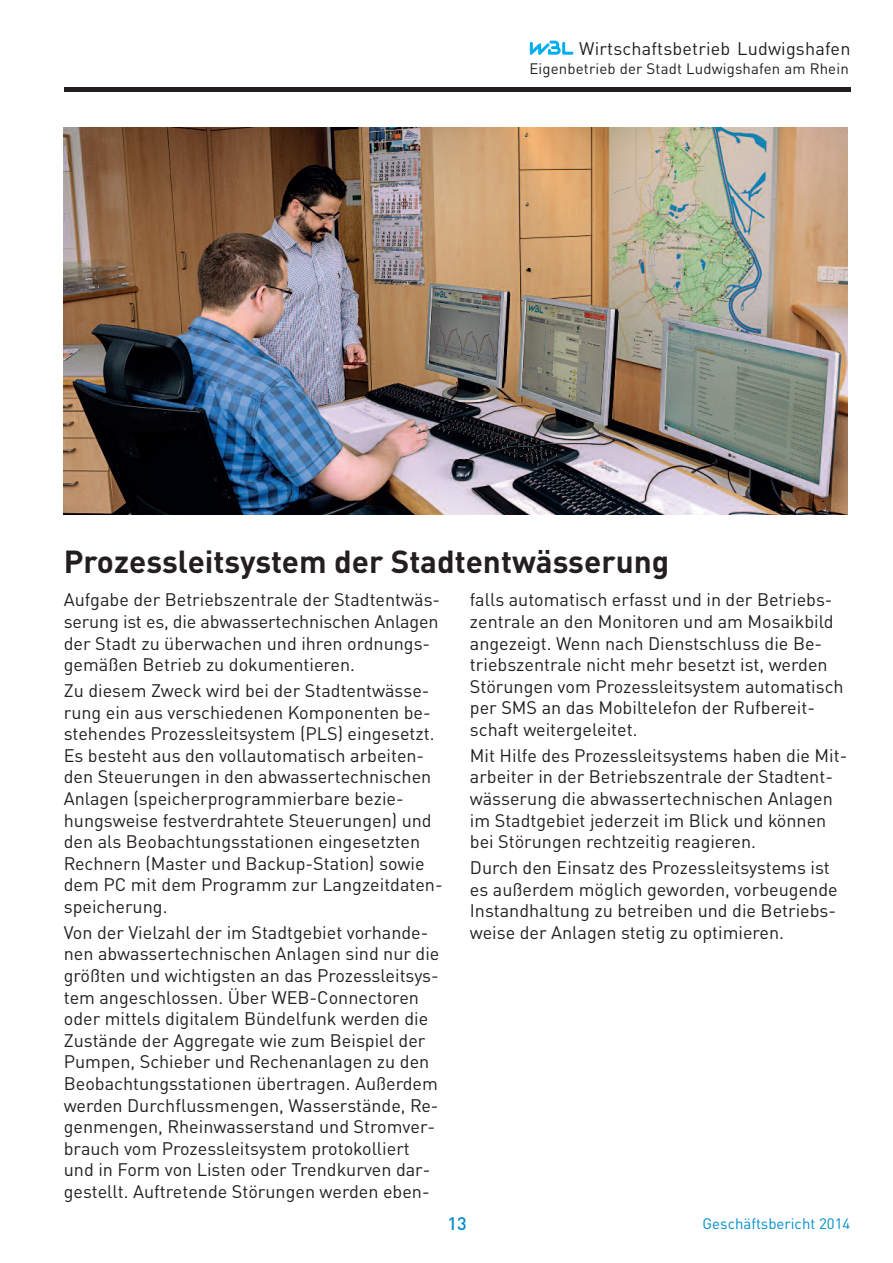
<style>
.page{position:relative;width:893px;height:1263px;background:#fff}
.page>*{position:absolute;margin:0;border:0;box-sizing:border-box;transform-origin:0 0}
.t1{font:700 31.5px "DIN Offc";color:#231f20}
.t2{font:18px/21.6px "DIN Offc";color:#231f20}
.t3{font:500 18px "DIN Offc";color:#008ecc}
.t4{font:15px "DIN Offc";letter-spacing:.01em;color:#231f20}
.t5{font:15px "DIN Offc";color:#008ecc}
.s1{color:#fff}
</style>
<div class="page">
<hr style="left:64px;top:87px;width:786px;height:4px;background:#231f20">
<svg style="left:530px;top:41px;width:43px;height:14px"></svg>
<img style="left:64px;top:128px;width:784px;height:386px">
<p class="t2" style="left:529px;top:37px;width:323px"><span class="s1">WBL</span> Wirtschaftsbetrieb Ludwigshafen</p>
<p class="t4" style="left:529px;top:59px;width:321px">Eigenbetrieb der Stadt Ludwigshafen am Rhein</p>
<h1 class="t1" style="left:64px;top:541px;width:607px">Prozessleitsystem der Stadtentwässerung</h1>
<p class="t2" style="left:64px;top:589px;width:378px">Aufgabe der Betriebszentrale der Stadtentwäs&shy;serung ist es, die abwassertechnischen Anlagen der Stadt zu überwachen und ihren ordnungs&shy;gemäßen Betrieb zu dokumentieren.</p>
<p class="t2" style="left:64px;top:679px;width:380px">Zu diesem Zweck wird bei der Stadtentwässe&shy;rung ein aus verschiedenen Komponenten be&shy;stehendes Prozessleitsystem (PLS) eingesetzt.<br>Es besteht aus den vollautomatisch arbeiten&shy;den Steuerungen in den abwassertechnischen Anlagen (speicherprogrammierbare bezie&shy;hungsweise festverdrahtete Steuerungen) und den als Beobachtungsstationen eingesetzten Rechnern (Master und Backup-Station) sowie dem PC mit dem Programm zur Langzeitdaten&shy;speicherung.</p>
<p class="t2" style="left:64px;top:921px;width:377px">Von der Vielzahl der im Stadtgebiet vorhande&shy;nen abwassertechnischen Anlagen sind nur die größten und wichtigsten an das Prozessleitsys&shy;tem angeschlossen. Über WEB-Connectoren oder mittels digitalem Bündelfunk werden die Zustände der Aggregate wie zum Beispiel der Pumpen, Schieber und Rechenanlagen zu den Beobachtungsstationen übertragen. Außerdem werden Durchflussmengen, Wasserstände, Re&shy;genmengen, Rheinwasserstand und Stromver&shy;brauch vom Prozessleitsystem protokolliert und in Form von Listen oder Trendkurven dar&shy;gestellt. Auftretende Störungen werden eben-</p>
<p class="t2" style="left:470px;top:589px;width:375px">falls automatisch erfasst und in der Betriebs&shy;zentrale an den Monitoren und am Mosaikbild angezeigt. Wenn nach Dienstschluss die Be&shy;triebszentrale nicht mehr besetzt ist, werden Störungen vom Prozessleitsystem automatisch per SMS an das Mobiltelefon der Rufbereit&shy;schaft weitergeleitet.</p>
<p class="t2" style="left:470px;top:744px;width:379px">Mit Hilfe des Prozessleitsystems haben die Mit&shy;arbeiter in der Betriebszentrale der Stadtent&shy;wässerung die abwassertechnischen Anlagen im Stadtgebiet jederzeit im Blick und können bei Störungen rechtzeitig reagieren.</p>
<p class="t2" style="left:470px;top:856px;width:369px">Durch den Einsatz des Prozessleitsystems ist es außerdem möglich geworden, vorbeugende Instandhaltung zu betreiben und die Betriebs&shy;weise der Anlagen stetig zu optimieren.</p>
<p class="t3" style="left:447px;top:1212px;width:21px">13</p>
<p class="t5" style="left:702px;top:1214px;width:149px">Geschäftsbericht 2014</p>
</div>
